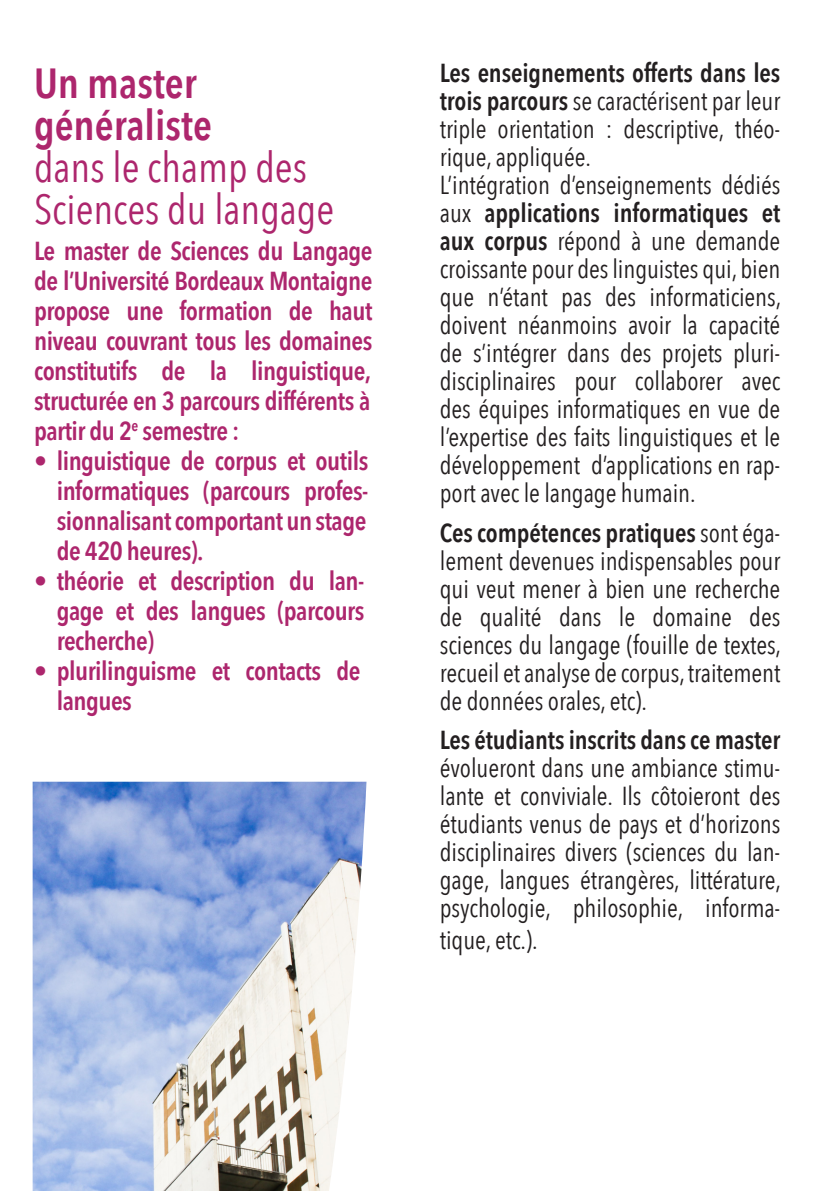
<style>
.page{position:relative;width:840px;height:1191px;background:#fff}
.page>*{position:absolute;margin:0;border:0;box-sizing:border-box;transform-origin:0 0}
.t1{font:42px/42px "Avenir Next Condensed";color:#ad266d}
.t2{font:600 42px/42px "Avenir Next Condensed";color:#ad266d}
.t3{font:26px/28px "Avenir Next Condensed";letter-spacing:-.005em;color:#231f20;text-align:justify}
.t4{font:600 26px/30px "Avenir Next Condensed";letter-spacing:-.02em;color:#ad266d;text-align:justify}
.s1{font-weight:600}
</style>
<div class="page">
<img style="left:33px;top:781px;width:333px;height:410px">
<p class="t2" style="left:34px;top:61px;width:179px">Un master généraliste</p>
<p class="t1" style="left:34px;top:145px;width:301px">dans le champ des<br>Sciences du langage</p>
<p class="t4" style="left:34px;top:235px;width:340px">Le master de Sciences du Langage de l’Université Bordeaux Montaigne propose une formation de haut niveau couvrant tous les domaines constitutifs de la linguistique, structurée en 3 parcours différents à partir du 2<sup>e</sup> semestre :</p>
<p class="t4" style="left:57px;top:445px;width:313px;text-indent:-23px">• linguistique de corpus et outils informatiques (parcours profes&shy;sionnalisant comportant un stage de 420 heures).</p>
<p class="t4" style="left:57px;top:565px;width:309px;text-indent:-23px">• théorie et description du lan&shy;gage et des langues (parcours recherche)</p>
<p class="t4" style="left:57px;top:655px;width:305px;text-indent:-23px">• plurilinguisme et contacts de langues</p>
<p class="t3" style="left:439px;top:58px;width:342px"><span class="s1">Les enseignements offerts dans les trois parcours</span> se caractérisent par leur triple orientation : descriptive, théo&shy;rique, appliquée.</p>
<p class="t3" style="left:439px;top:170px;width:342px">L’intégration d’enseignements dédiés aux <span class="s1">applications informatiques et aux corpus</span> répond à une demande croissante pour des linguistes qui, bien que n’étant pas des informaticiens, doivent néanmoins avoir la capacité de s’intégrer dans des projets pluri&shy;disciplinaires pour collaborer avec des équipes informatiques en vue de l’expertise des faits linguistiques et le développement d’applications en rap&shy;port avec le langage humain.</p>
<p class="t3" style="left:439px;top:517px;width:342px"><span class="s1">Ces compétences pratiques</span> sont éga&shy;lement devenues indispensables pour qui veut mener à bien une recherche de qualité dans le domaine des sciences du langage (fouille de textes, recueil et analyse de corpus, traitement de données orales, etc).</p>
<p class="t3" style="left:439px;top:725px;width:342px"><span class="s1">Les étudiants inscrits dans ce master </span>évolueront dans une ambiance stimu&shy;lante et conviviale. Ils côtoieront des étudiants venus de pays et d’horizons disciplinaires divers (sciences du lan&shy;gage, langues étrangères, littérature, psychologie, philosophie, informa-</p>
<p class="t3" style="left:439px;top:925px;width:99px">tique, etc.).</p>
</div>
